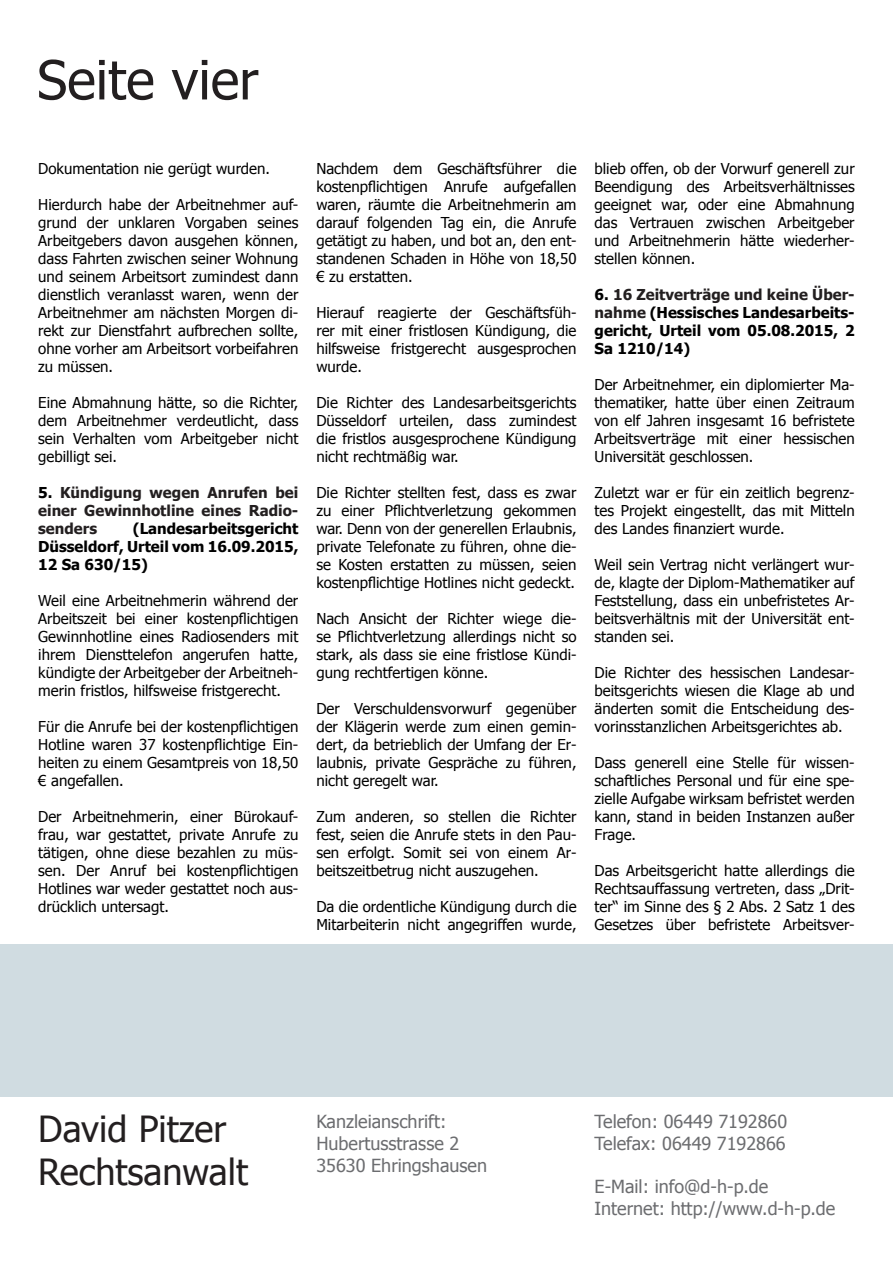
<style>
.page{position:relative;width:893px;height:1263px;background:#fff}
.page>*{position:absolute;margin:0;border:0;box-sizing:border-box;transform-origin:0 0}
.t1{font:54px "Tahoma";color:#231f20}
.t2{font:36px/43.2px "Tahoma";color:#231f20}
.t3{font:18px/21.6px "Tahoma";color:#6c6d70}
.t4{font:15px/18px "Tahoma";color:#000;text-align:justify}
.t5{font:700 15px/18px "Tahoma";color:#000;text-align:justify}
.t6{font:700 15px/18px "Tahoma";color:#231f20;text-align:justify}
.s1{color:#000}
.s2{color:#231f20}
</style>
<div class="page">
<h1 class="t1" style="left:37px;top:44px;width:223px">Seite vier</h1>
<p class="t4" style="left:38px;top:158px;width:233px">Dokumentation nie gerügt wurden.</p>
<p class="t4" style="left:38px;top:194px;width:262px">Hierdurch habe der Arbeitnehmer auf&shy;grund der unklaren Vorgaben seines Arbeitgebers davon ausgehen können, dass Fahrten zwischen seiner Wohnung und seinem Arbeitsort zumindest dann dienstlich veranlasst waren, wenn der Arbeitnehmer am nächsten Morgen di&shy;rekt zur Dienstfahrt aufbrechen sollte, ohne vorher am Arbeitsort vorbeifahren zu müssen.</p>
<p class="t4" style="left:38px;top:392px;width:262px">Eine Abmahnung hätte, so die Richter, dem Arbeitnehmer verdeutlicht, dass sein Verhalten vom Arbeitgeber nicht gebilligt sei.</p>
<p class="t6" style="left:38px;top:482px;width:262px"><span class="s1">5.</span> Kündigung wegen Anrufen bei einer Gewinnhotline eines Radio&shy;senders</p>
<p class="t5" style="left:38px;top:518px;width:262px;text-indent:95px">(Landesarbeitsgericht Düsseldorf, Urteil vom 16.09.2015, 12 Sa 630/15)</p>
<p class="t4" style="left:38px;top:590px;width:262px">Weil eine Arbeitnehmerin während der Arbeitszeit bei einer kostenpflichtigen Gewinnhotline eines Radiosenders mit ihrem Diensttelefon angerufen hatte, kündigte der Arbeitgeber der Arbeitneh&shy;merin fristlos, hilfsweise fristgerecht.</p>
<p class="t4" style="left:38px;top:716px;width:262px">Für die Anrufe bei der kostenpflichtigen Hotline waren 37 kostenpflichtige Ein&shy;heiten zu einem Gesamtpreis von 18,50 € angefallen.</p>
<p class="t4" style="left:38px;top:806px;width:262px">Der Arbeitnehmerin, einer Bürokauf&shy;frau, war gestattet, private Anrufe zu tätigen, ohne diese bezahlen zu müs&shy;sen. Der Anruf bei kostenpflichtigen Hotlines war weder gestattet noch aus&shy;drücklich untersagt.</p>
<p class="t4" style="left:316px;top:158px;width:262px">Nachdem dem Geschäftsführer die kostenpflichtigen Anrufe aufgefallen waren, räumte die Arbeitnehmerin am darauf folgenden Tag ein, die Anrufe getätigt zu haben, und bot an, den ent&shy;standenen Schaden in Höhe von 18,50 € zu erstatten.</p>
<p class="t4" style="left:316px;top:302px;width:262px">Hierauf reagierte der Geschäftsfüh&shy;rer mit einer fristlosen Kündigung, die hilfsweise fristgerecht ausgesprochen wurde.</p>
<p class="t4" style="left:316px;top:392px;width:262px">Die Richter des Landesarbeitsgerichts Düsseldorf urteilen, dass zumindest die fristlos ausgesprochene Kündigung nicht rechtmäßig war.</p>
<p class="t4" style="left:316px;top:482px;width:262px">Die Richter stellten fest, dass es zwar zu einer Pflichtverletzung gekommen war. Denn von der generellen Erlaubnis, private Telefonate zu führen, ohne die&shy;se Kosten erstatten zu müssen, seien kostenpflichtige Hotlines nicht gedeckt.</p>
<p class="t4" style="left:316px;top:608px;width:262px">Nach Ansicht der Richter wiege die&shy;se Pflichtverletzung allerdings nicht so stark, als dass sie eine fristlose Kündi&shy;gung rechtfertigen könne.</p>
<p class="t4" style="left:316px;top:698px;width:262px">Der Verschuldensvorwurf gegenüber der Klägerin werde zum einen gemin&shy;dert, da betrieblich der Umfang der Er&shy;laubnis, private Gespräche zu führen, nicht geregelt war.</p>
<p class="t4" style="left:316px;top:806px;width:262px">Zum anderen, so stellen die Richter fest, seien die Anrufe stets in den Pau&shy;sen erfolgt. Somit sei von einem Ar&shy;beitszeitbetrug nicht auszugehen.</p>
<p class="t4" style="left:316px;top:896px;width:262px">Da die ordentliche Kündigung durch die<br>Mitarbeiterin nicht angegriffen wurde,</p>
<p class="t4" style="left:595px;top:158px;width:262px">blieb offen, ob der Vorwurf generell zur Beendigung des Arbeitsverhältnisses geeignet war, oder eine Abmahnung das Vertrauen zwischen Arbeitgeber und Arbeitnehmerin hätte wiederher&shy;stellen können.</p>
<p class="t5" style="left:595px;top:284px;width:262px">6. <span class="s2">16 Zeitverträge und keine Über&shy;nahme</span> (Hessisches Landesarbeits&shy;gericht, Urteil vom 05.08.2015, 2<br>Sa 1210/14)</p>
<p class="t4" style="left:595px;top:374px;width:262px">Der Arbeitnehmer, ein diplomierter Ma&shy;thematiker, hatte über einen Zeitraum von elf Jahren insgesamt 16 befristete Arbeitsverträge mit einer hessischen Universität geschlossen.</p>
<p class="t4" style="left:595px;top:482px;width:262px">Zuletzt war er für ein zeitlich begrenz&shy;tes Projekt eingestellt, das mit Mitteln des Landes finanziert wurde.</p>
<p class="t4" style="left:595px;top:554px;width:262px">Weil sein Vertrag nicht verlängert wur&shy;de, klagte der Diplom-Mathematiker auf Feststellung, dass ein unbefristetes Ar&shy;beitsverhältnis mit der Universität ent&shy;standen sei.</p>
<p class="t4" style="left:595px;top:662px;width:262px">Die Richter des hessischen Landesar&shy;beitsgerichts wiesen die Klage ab und änderten somit die Entscheidung des&shy;vorinsstanzlichen Arbeitsgerichtes ab.</p>
<p class="t4" style="left:595px;top:752px;width:262px">Dass generell eine Stelle für wissen&shy;schaftliches Personal und für eine spe&shy;zielle Aufgabe wirksam befristet werden kann, stand in beiden Instanzen außer Frage.</p>
<p class="t4" style="left:595px;top:860px;width:262px">Das Arbeitsgericht hatte allerdings die Rechtsauffassung vertreten, dass „Drit&shy;ter“ im Sinne des § 2 Abs. 2 Satz 1 des Gesetzes über befristete Arbeitsver-</p>
<h2 class="t2" style="left:38px;top:1106px;width:211px">David Pitzer<br>Rechtsanwalt</h2>
<p class="t3" style="left:316px;top:1110px;width:172px">Kanzleianschrift:<br>Hubertusstrasse 2<br>35630 Ehringshausen</p>
<p class="t3" style="left:595px;top:1110px;width:194px">Telefon: 06449 7192860<br>Telefax: 06449 7192866</p>
<p class="t3" style="left:595px;top:1175px;width:242px">E-Mail: info@d-h-p.de<br>Internet: http://www.d-h-p.de</p>
</div>
